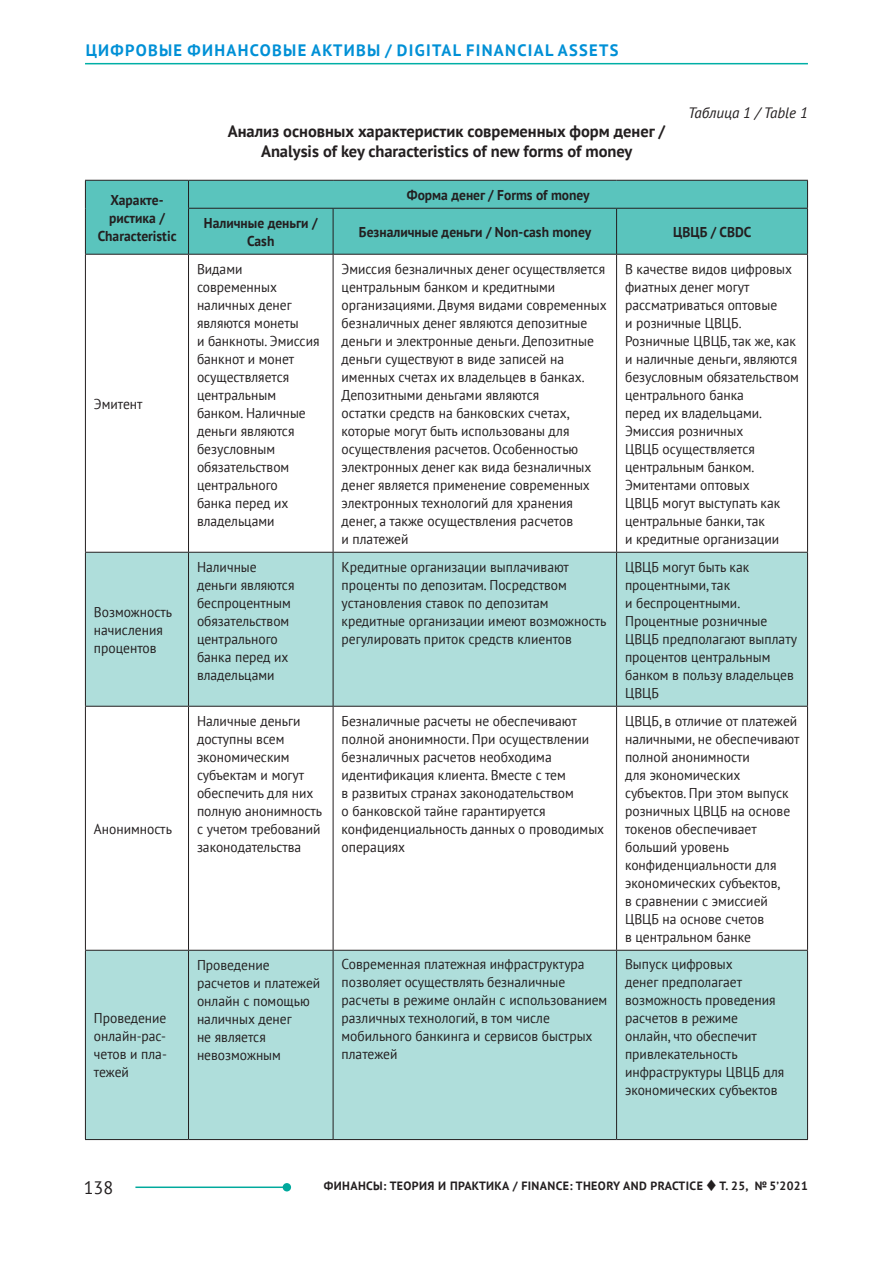
<style>
.page{position:relative;width:893px;height:1263px;background:#fff}
.page>*{position:absolute;margin:0;border:0;box-sizing:border-box;transform-origin:0 0}
.t1{font:18px "PT Sans";color:#231f20}
.t2{font:700 16.5px/19.5px "PT Sans";letter-spacing:-.005em;color:#231f20;text-align:center}
.t3{font:700 16.5px "PT Sans";letter-spacing:.08em;color:#0090d6}
.t4{font:italic 15px "PT Sans";color:#231f20}
.t5{font:14.25px/18px "PT Sans";color:#231f20;scale:.95 1}
.t6{font:700 14.25px/18px "PT Sans";color:#231f20;text-align:center;scale:.95 1}
.t7{font:700 12px "PT Sans";letter-spacing:.03em;color:#231f20}
</style>
<div class="page">
<hr style="left:85px;top:63px;width:723px;height:1px;background:#00afa6">
<hr style="left:135px;top:1186px;width:153px;height:2px;background:#00a99d">
<div style="left:283px;top:1183px;width:8px;height:8px;background:#00a99d;border-radius:50%"></div>
<div style="left:86px;top:181px;width:721px;height:73px;background:#5ac4bd"></div>
<svg style="left:86px;top:553px;width:721px;height:586px;fill:#afdedb"></svg>
<svg style="left:188px;top:181px;width:1px;height:27px"></svg>
<hr style="left:188px;top:208px;width:145px;height:1px;background:#231f20">
<hr style="left:188px;top:209px;width:1px;height:45px;background:#231f20">
<hr style="left:333px;top:208px;width:284px;height:1px;background:#231f20">
<hr style="left:333px;top:209px;width:1px;height:45px;background:#231f20">
<hr style="left:617px;top:208px;width:191px;height:1px;background:#231f20">
<hr style="left:616px;top:209px;width:1px;height:45px;background:#231f20">
<hr style="left:188px;top:255px;width:1px;height:297px;background:#231f20">
<hr style="left:333px;top:255px;width:1px;height:297px;background:#231f20">
<hr style="left:616px;top:255px;width:1px;height:297px;background:#231f20">
<hr style="left:85px;top:552px;width:104px;height:1px;background:#231f20">
<hr style="left:189px;top:552px;width:144px;height:1px;background:#231f20">
<hr style="left:188px;top:553px;width:1px;height:153px;background:#231f20">
<hr style="left:333px;top:552px;width:284px;height:1px;background:#231f20">
<hr style="left:333px;top:553px;width:1px;height:153px;background:#231f20">
<hr style="left:617px;top:552px;width:191px;height:1px;background:#231f20">
<hr style="left:616px;top:553px;width:1px;height:153px;background:#231f20">
<hr style="left:85px;top:706px;width:104px;height:1px;background:#231f20">
<hr style="left:189px;top:706px;width:144px;height:1px;background:#231f20">
<hr style="left:188px;top:707px;width:1px;height:243px;background:#231f20">
<hr style="left:333px;top:706px;width:284px;height:1px;background:#231f20">
<hr style="left:333px;top:707px;width:1px;height:243px;background:#231f20">
<hr style="left:617px;top:706px;width:191px;height:1px;background:#231f20">
<hr style="left:616px;top:707px;width:1px;height:243px;background:#231f20">
<hr style="left:85px;top:950px;width:104px;height:1px;background:#231f20">
<hr style="left:189px;top:950px;width:144px;height:1px;background:#231f20">
<hr style="left:188px;top:951px;width:1px;height:188px;background:#231f20">
<hr style="left:333px;top:950px;width:284px;height:1px;background:#231f20">
<hr style="left:333px;top:951px;width:1px;height:188px;background:#231f20">
<hr style="left:617px;top:950px;width:191px;height:1px;background:#231f20">
<hr style="left:616px;top:951px;width:1px;height:188px;background:#231f20">
<hr style="left:85px;top:1139px;width:104px;height:1px;background:#231f20">
<hr style="left:189px;top:1139px;width:144px;height:1px;background:#231f20">
<hr style="left:333px;top:1139px;width:284px;height:1px;background:#231f20">
<hr style="left:617px;top:1139px;width:191px;height:1px;background:#231f20">
<hr style="left:85px;top:255px;width:1px;height:297px;background:#231f20">
<hr style="left:807px;top:255px;width:1px;height:297px;background:#231f20">
<hr style="left:85px;top:553px;width:1px;height:153px;background:#231f20">
<hr style="left:807px;top:553px;width:1px;height:153px;background:#231f20">
<hr style="left:85px;top:707px;width:1px;height:243px;background:#231f20">
<hr style="left:807px;top:707px;width:1px;height:243px;background:#231f20">
<hr style="left:85px;top:951px;width:1px;height:188px;background:#231f20">
<hr style="left:807px;top:951px;width:1px;height:188px;background:#231f20">
<hr style="left:85px;top:180px;width:104px;height:1px;background:#231f20">
<svg style="left:85px;top:181px;width:1px;height:27px"></svg>
<hr style="left:189px;top:180px;width:144px;height:1px;background:#231f20">
<hr style="left:333px;top:180px;width:284px;height:1px;background:#231f20">
<hr style="left:617px;top:180px;width:191px;height:1px;background:#231f20">
<svg style="left:807px;top:181px;width:1px;height:27px"></svg>
<hr style="left:85px;top:208px;width:1px;height:46px;background:#231f20">
<hr style="left:807px;top:209px;width:1px;height:45px;background:#231f20">
<hr style="left:85px;top:254px;width:104px;height:1px;background:#231f20">
<hr style="left:189px;top:254px;width:144px;height:1px;background:#231f20">
<hr style="left:333px;top:254px;width:284px;height:1px;background:#231f20">
<hr style="left:617px;top:254px;width:191px;height:1px;background:#231f20">
<p class="t3" style="left:86px;top:40px;width:533px">ЦИФРОВЫЕ ФИНАНСОВЫЕ АКТИВЫ / DIGITAL FINANCIAL ASSETS</p>
<p class="t2" style="left:228px;top:122px;width:439px">Анализ основных характеристик современных форм денег /<br>Analysis of key characteristics of new forms of money</p>
<p class="t4" style="left:688px;top:103px;width:121px">Таблица 1 / Table 1</p>
<p class="t6" style="left:98px;top:190px;width:85px">Характе&shy;ристика /<br>Characteristic</p>
<p class="t6" style="left:407px;top:185px;width:194px">Форма денег / Forms of money</p>
<p class="t6" style="left:204px;top:213px;width:121px">Наличные деньги /<br>Cash</p>
<p class="t6" style="left:359px;top:222px;width:246px">Безналичные деньги / Non-cash money</p>
<p class="t6" style="left:673px;top:222px;width:84px">ЦВЦБ / CBDC</p>
<p class="t5" style="left:94px;top:394px;width:53px">Эмитент</p>
<p class="t5" style="left:94px;top:602px;width:84px">Возможность начисления процентов</p>
<p class="t5" style="left:94px;top:819px;width:84px">Анонимность</p>
<p class="t5" style="left:94px;top:1009px;width:78px;text-align:justify">Проведение онлайн-рас&shy;четов и пла&shy;тежей</p>
<p class="t5" style="left:197px;top:259px;width:130px">Видами современных наличных денег являются монеты<br>и банкноты. Эмиссия банкнот и монет осуществляется центральным банком. Наличные деньги являются безусловным обязательством центрального<br>банка перед их владельцами</p>
<p class="t5" style="left:342px;top:259px;width:281px">Эмиссия безналичных денег осуществляется центральным банком и кредитными организациями. Двумя видами современных безналичных денег являются депозитные деньги и электронные деньги. Депозитные деньги существуют в виде записей на именных счетах их владельцев в банках.<br>Депозитными деньгами являются<br>остатки средств на банковских счетах, которые могут быть использованы для осуществления расчетов. Особенностью электронных денег как вида безналичных денег является применение современных электронных технологий для хранения денег, а также осуществления расчетов<br>и платежей</p>
<p class="t5" style="left:625px;top:259px;width:185px">В качестве видов цифровых фиатных денег могут рассматриваться оптовые<br>и розничные ЦВЦБ.<br>Розничные ЦВЦБ, так же, как и наличные деньги, являются безусловным обязательством центрального банка<br>перед их владельцами.<br>Эмиссия розничных<br>ЦВЦБ осуществляется центральным банком.<br>Эмитентами оптовых<br>ЦВЦБ могут выступать как центральные банки, так<br>и кредитные организации</p>
<p class="t5" style="left:197px;top:557px;width:104px">Наличные деньги являются беспроцентным обязательством центрального банка перед их владельцами</p>
<p class="t5" style="left:342px;top:557px;width:280px">Кредитные организации выплачивают проценты по депозитам. Посредством установления ставок по депозитам кредитные организации имеют возможность регулировать приток средств клиентов</p>
<p class="t5" style="left:625px;top:557px;width:182px">ЦВЦБ могут быть как процентными, так<br>и беспроцентными.<br>Процентные розничные<br>ЦВЦБ предполагают выплату процентов центральным банком в пользу владельцев<br>ЦВЦБ</p>
<p class="t5" style="left:197px;top:711px;width:133px">Наличные деньги доступны всем экономическим субъектам и могут обеспечить для них полную анонимность с учетом требований законодательства</p>
<p class="t5" style="left:342px;top:711px;width:278px">Безналичные расчеты не обеспечивают полной анонимности. При осуществлении безналичных расчетов необходима идентификация клиента. Вместе с тем<br>в развитых странах законодательством<br>о банковской тайне гарантируется конфиденциальность данных о проводимых операциях</p>
<p class="t5" style="left:625px;top:711px;width:185px">ЦВЦБ, в отличие от платежей наличными, не обеспечивают полной анонимности<br>для экономических субъектов. При этом выпуск розничных ЦВЦБ на основе токенов обеспечивает больший уровень конфиденциальности для экономических субъектов,<br>в сравнении с эмиссией<br>ЦВЦБ на основе счетов<br>в центральном банке</p>
<p class="t5" style="left:197px;top:955px;width:131px">Проведение расчетов и платежей онлайн с помощью наличных денег<br>не является невозможным</p>
<p class="t5" style="left:342px;top:955px;width:281px">Современная платежная инфраструктура позволяет осуществлять безналичные расчеты в режиме онлайн с использованием различных технологий, в том числе мобильного банкинга и сервисов быстрых платежей</p>
<p class="t5" style="left:625px;top:955px;width:169px">Выпуск цифровых<br>денег предполагает возможность проведения расчетов в режиме онлайн, что обеспечит привлекательность инфраструктуры ЦВЦБ для экономических субъектов</p>
<p class="t1" style="left:84px;top:1176px;width:31px">138</p>
<p class="t7" style="left:324px;top:1178px;width:485px">ФИНАНСЫ: ТЕОРИЯ И ПРАКТИКА / FINANCE: THEORY AND PRACTICE ◆ Т. 25, № 5’2021</p>
</div>
